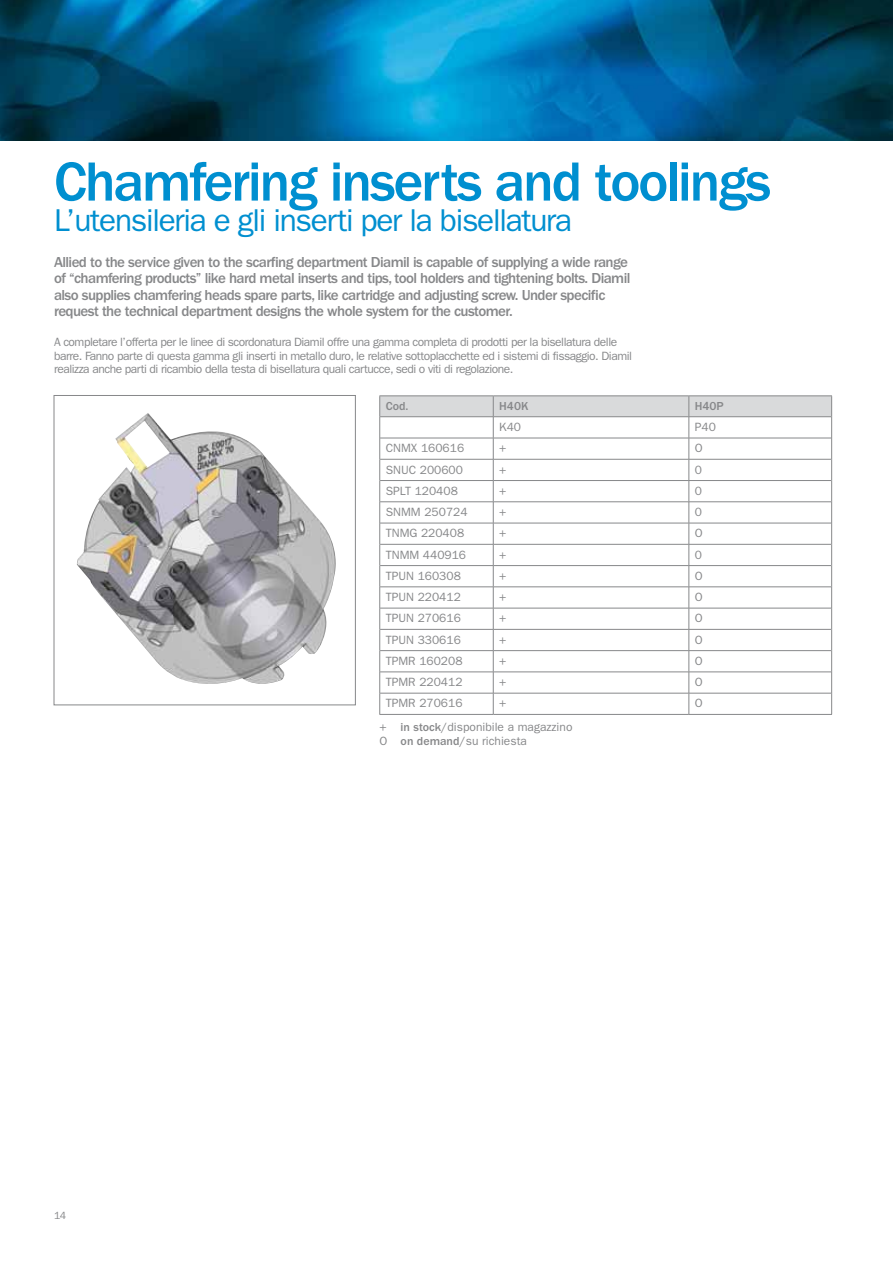
<style>
.page{position:relative;width:893px;height:1263px;background:#fff}
.page>*{position:absolute;margin:0;border:0;box-sizing:border-box;transform-origin:0 0}
.t1{font:500 57px "ITC Franklin Gothic Std";letter-spacing:-.04em;color:#008fd0}
.t2{font:31.65px "ITC Franklin Gothic Std";letter-spacing:-.04em;color:#008fd0}
.t3{font:500 15px/16.5px "ITC Franklin Gothic Std";letter-spacing:-.04em;color:#87888a}
.t4{font:12px/13.5px "ITC Franklin Gothic Std";letter-spacing:-.04em;color:#87888a}
.t5{font:12px/13.5px "ITC Franklin Gothic Std";color:#87888a}
.t6{font:500 12px "ITC Franklin Gothic Std";color:#87888a}
.t7{font:10.5px "ITC Franklin Gothic Std";color:#87888a}
.s1{font-weight:500}
</style>
<div class="page">
<img style="left:77px;top:413px;width:259px;height:271px">
<div style="left:54px;top:395px;width:302px;height:310px;border:1px solid #87888a"></div>
<hr style="left:379px;top:395px;width:114px;height:1px;background:#87888a">
<hr style="left:493px;top:395px;width:196px;height:1px;background:#87888a">
<hr style="left:689px;top:395px;width:143px;height:1px;background:#87888a">
<hr style="left:379px;top:714px;width:114px;height:1px;background:#87888a">
<hr style="left:493px;top:714px;width:196px;height:1px;background:#87888a">
<hr style="left:689px;top:714px;width:143px;height:1px;background:#87888a">
<svg style="left:379px;top:396px;width:453px;height:318px"></svg>
<img style="left:0;top:0;width:893px;height:141px">
<h1 class="t1" style="left:54px;top:150px;width:719px">Chamfering inserts and toolings</h1>
<h2 class="t2" style="left:54px;top:202px;width:520px">L’utensileria e gli inserti per la bisellatura</h2>
<p class="t3" style="left:54px;top:254px;width:578px">Allied to the service given to the scarfing department Diamil is capable of supplying a wide range of “chamfering products” like hard metal inserts and tips, tool holders and tightening bolts. Diamil also supplies chamfering heads spare parts, like cartridge and adjusting screw. Under specific request the technical department designs the whole system for the customer.</p>
<p class="t4" style="left:54px;top:335px;width:579px">A completare l’offerta per le linee di scordonatura Diamil offre una gamma completa di prodotti per la bisellatura delle barre. Fanno parte di questa gamma gli inserti in metallo duro, le relative sottoplacchette ed i sistemi di fissaggio. Diamil realizza anche parti di ricambio della testa di bisellatura quali cartucce, sedi o viti di regolazione.</p>
<p class="t6" style="left:386px;top:399px;width:24px">Cod.</p>
<p class="t6" style="left:499px;top:399px;width:31px">H40K</p>
<p class="t6" style="left:695px;top:399px;width:30px">H40P</p>
<p class="t4" style="left:499px;top:420px;width:23px">K40</p>
<p class="t4" style="left:695px;top:420px;width:23px">P40</p>
<p class="t5" style="left:386px;top:441px;width:80px">CNMX 160616</p>
<p class="t4" style="left:499px;top:441px;width:9px">+</p>
<p class="t4" style="left:695px;top:441px;width:9px">O</p>
<p class="t5" style="left:386px;top:463px;width:79px">SNUC 200600</p>
<p class="t4" style="left:499px;top:463px;width:9px">+</p>
<p class="t4" style="left:695px;top:463px;width:9px">0</p>
<p class="t5" style="left:386px;top:484px;width:74px">SPLT 120408</p>
<p class="t4" style="left:499px;top:484px;width:9px">+</p>
<p class="t4" style="left:695px;top:484px;width:9px">0</p>
<p class="t5" style="left:386px;top:505px;width:83px">SNMM 250724</p>
<p class="t4" style="left:499px;top:505px;width:9px">+</p>
<p class="t4" style="left:695px;top:505px;width:9px">0</p>
<p class="t5" style="left:386px;top:527px;width:80px">TNMG 220408</p>
<p class="t4" style="left:499px;top:527px;width:9px">+</p>
<p class="t4" style="left:695px;top:527px;width:9px">O</p>
<p class="t5" style="left:386px;top:548px;width:82px">TNMM 440916</p>
<p class="t4" style="left:499px;top:548px;width:9px">+</p>
<p class="t4" style="left:695px;top:548px;width:9px">0</p>
<p class="t5" style="left:386px;top:569px;width:77px">TPUN 160308</p>
<p class="t4" style="left:499px;top:569px;width:9px">+</p>
<p class="t4" style="left:695px;top:569px;width:9px">O</p>
<p class="t5" style="left:386px;top:590px;width:77px">TPUN 220412</p>
<p class="t4" style="left:499px;top:590px;width:9px">+</p>
<p class="t4" style="left:695px;top:590px;width:9px">O</p>
<p class="t5" style="left:386px;top:612px;width:77px">TPUN 270616</p>
<p class="t4" style="left:499px;top:612px;width:9px">+</p>
<p class="t4" style="left:695px;top:612px;width:9px">O</p>
<p class="t5" style="left:386px;top:633px;width:77px">TPUN 330616</p>
<p class="t4" style="left:499px;top:633px;width:9px">+</p>
<p class="t4" style="left:695px;top:633px;width:9px">O</p>
<p class="t5" style="left:386px;top:654px;width:78px">TPMR 160208</p>
<p class="t4" style="left:499px;top:654px;width:9px">+</p>
<p class="t4" style="left:695px;top:654px;width:9px">O</p>
<p class="t5" style="left:386px;top:675px;width:78px">TPMR 220412</p>
<p class="t4" style="left:499px;top:675px;width:9px">+</p>
<p class="t4" style="left:695px;top:675px;width:9px">O</p>
<p class="t5" style="left:386px;top:697px;width:78px">TPMR 270616</p>
<p class="t4" style="left:499px;top:697px;width:9px">+</p>
<p class="t4" style="left:695px;top:697px;width:9px">O</p>
<p class="t5" style="left:379px;top:720px;width:195px">+ <span class="s1">in stock</span>/disponibile a magazzino<br>O <span class="s1">on demand</span>/su richiesta</p>
<p class="t7" style="left:54px;top:1209px;width:14px">14</p>
</div>
